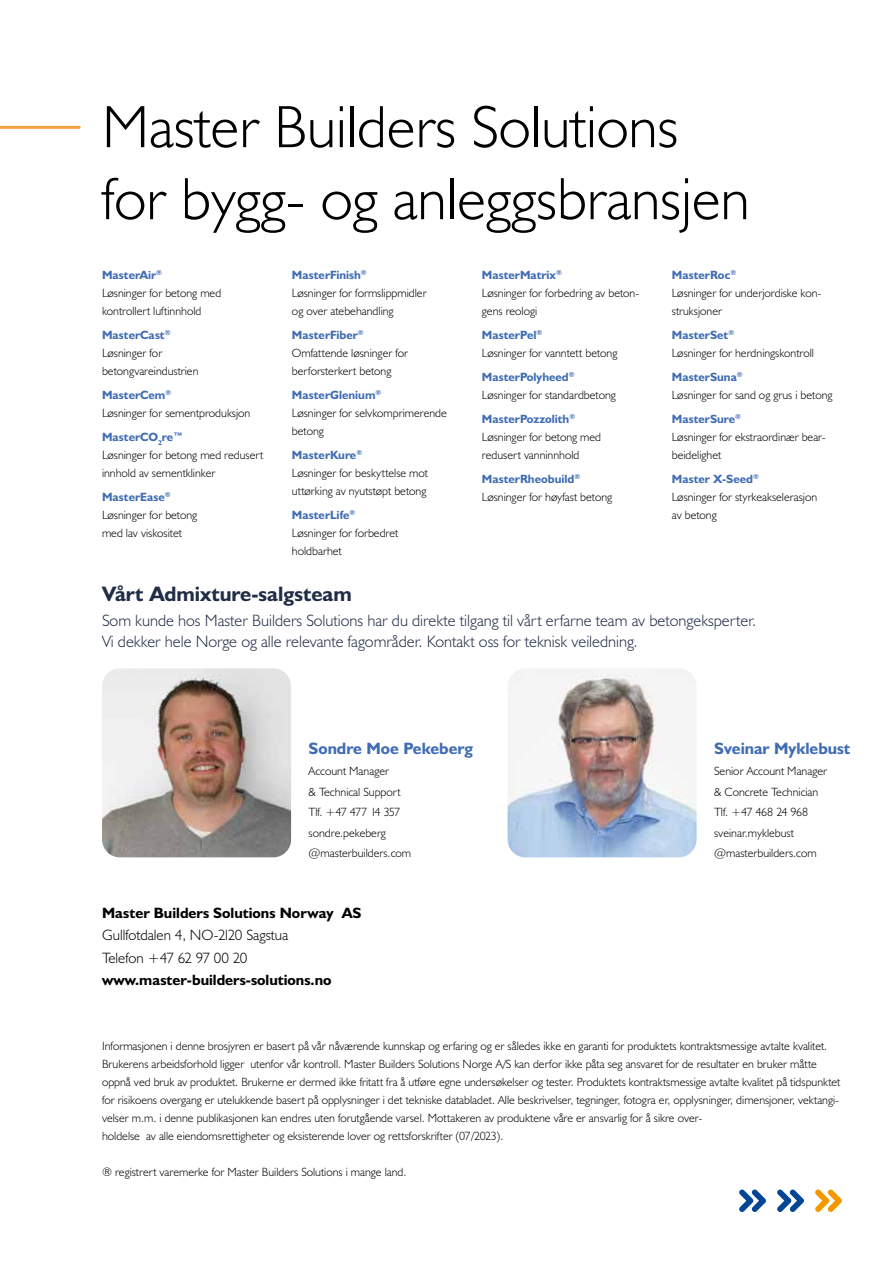
<style>
.page{position:relative;width:893px;height:1263px;background:#fff}
.page>*{position:absolute;margin:0;border:0;box-sizing:border-box;transform-origin:0 0}
.t1{font:300 60px/72px "Humanist 521 BT";color:#000}
.t2{font:700 21px "Humanist 521 BT";color:#202d46}
.t3{font:300 16.5px/21px "Humanist 521 BT";color:#202d46}
.t4{font:700 16.5px "Humanist 521 BT";color:#3f6cb3}
.t5{font:700 15px "Humanist 521 BT";color:#000}
.t6{font:300 15px/22.5px "Humanist 521 BT";color:#000}
.t7{font:300 12px/18px "Humanist 521 BT";color:#000}
.s1{font-weight:700;color:#3f6cb3}
</style>
<div class="page">
<hr style="left:0;top:126px;width:79px;height:3px;background:#f59f40">
<svg style="left:739px;top:1189px;width:27px;height:23px"></svg>
<svg style="left:777px;top:1189px;width:27px;height:23px"></svg>
<svg style="left:815px;top:1189px;width:27px;height:23px"></svg>
<img style="left:102px;top:668px;width:189px;height:189px">
<img style="left:508px;top:669px;width:189px;height:188px">
<h1 class="t1" style="left:102px;top:91px;width:649px">Master Builders Solutions for bygg- og anleggsbransjen</h1>
<p class="t7" style="left:102px;top:266px;width:121px"><span class="s1">MasterAir</span><sup>®<br></sup>Løsninger for betong med kontrollert luftinnhold</p>
<p class="t7" style="left:102px;top:326px;width:98px"><span class="s1">MasterCast</span><sup>®<br></sup>Løsninger for betongvareindustrien</p>
<p class="t7" style="left:102px;top:386px;width:150px"><span class="s1">MasterCem</span><sup>®<br></sup>Løsninger for sementproduksjon</p>
<p class="t7" style="left:102px;top:428px;width:163px"><span class="s1">MasterCO</span><sub>2</sub><span class="s1">re™<br></span>Løsninger for betong med redusert innhold av sementklinker</p>
<p class="t7" style="left:102px;top:488px;width:97px"><span class="s1">MasterEase</span><sup>®<br></sup>Løsninger for betong med lav viskositet</p>
<p class="t7" style="left:292px;top:266px;width:136px"><span class="s1">MasterFinish</span><sup>®<br></sup>Løsninger for formslippmidler og over atebehandling</p>
<p class="t7" style="left:292px;top:326px;width:118px"><span class="s1">MasterFiber</span><sup>®<br></sup>Omfattende løsninger for berforsterkert betong</p>
<p class="t7" style="left:292px;top:386px;width:156px"><span class="s1">MasterGlenium</span><sup>®<br></sup>Løsninger for selvkomprimerende betong</p>
<p class="t7" style="left:292px;top:446px;width:138px"><span class="s1">MasterKure</span><sup>®<br></sup>Løsninger for beskyttelse mot uttørking av nyutstøpt betong</p>
<p class="t7" style="left:292px;top:506px;width:108px"><span class="s1">MasterLife</span><sup>®<br></sup>Løsninger for forbedret holdbarhet</p>
<p class="t7" style="left:482px;top:266px;width:159px"><span class="s1">MasterMatrix</span><sup>®<br></sup>Løsninger for forbedring av beton&shy;gens reologi</p>
<p class="t7" style="left:482px;top:326px;width:137px"><span class="s1">MasterPel</span><sup>®<br></sup>Løsninger for vanntett betong</p>
<p class="t7" style="left:482px;top:368px;width:135px"><span class="s1">MasterPolyheed</span><sup>®<br></sup>Løsninger for standardbetong</p>
<p class="t7" style="left:482px;top:410px;width:121px"><span class="s1">MasterPozzolith</span><sup>®<br></sup>Løsninger for betong med redusert vanninnhold</p>
<p class="t7" style="left:482px;top:470px;width:132px"><span class="s1">MasterRheobuild</span><sup>®<br></sup>Løsninger for høyfast betong</p>
<p class="t7" style="left:672px;top:266px;width:151px"><span class="s1">MasterRoc</span><sup>®<br></sup>Løsninger for underjordiske kon&shy;struksjoner</p>
<p class="t7" style="left:672px;top:326px;width:144px"><span class="s1">MasterSet</span><sup>®<br></sup>Løsninger for herdningskontroll</p>
<p class="t7" style="left:672px;top:368px;width:162px"><span class="s1">MasterSuna</span><sup>®<br></sup>Løsninger for sand og grus i betong</p>
<p class="t7" style="left:672px;top:410px;width:155px"><span class="s1">MasterSure</span><sup>®<br></sup>Løsninger for ekstraordinær bear&shy;beidelighet</p>
<p class="t7" style="left:672px;top:470px;width:147px"><span class="s1">Master X-Seed</span><sup>®<br></sup>Løsninger for styrkeakselerasjon av betong</p>
<h2 class="t2" style="left:102px;top:581px;width:251px">Vårt Admixture-salgsteam</h2>
<h3 class="t3" style="left:102px;top:610px;width:656px">Som kunde hos Master Builders Solutions har du direkte tilgang til vårt erfarne team av betongeksperter.<br>Vi dekker hele Norge og alle relevante fagområder. Kontakt oss for teknisk veiledning.</h3>
<h3 class="t4" style="left:309px;top:738px;width:166px">Sondre Moe Pekeberg</h3>
<p class="t7" style="left:309px;top:761px;width:104px;line-height:20.5px">Account Manager<br>&amp; Technical Support<br>Tlf. +47 477 14 357 sondre.pekeberg @masterbuilders.com</p>
<p class="t5" style="left:102px;top:903px;width:261px">Master Builders Solutions Norway AS</p>
<p class="t6" style="left:102px;top:924px;width:188px">Gullfotdalen 4, NO-2120 Sagstua<br>Telefon +47 62 97 00 20</p>
<p class="t5" style="left:102px;top:971px;width:231px">www.master-builders-solutions.no</p>
<h3 class="t4" style="left:714px;top:738px;width:138px">Sveinar Myklebust</h3>
<p class="t7" style="left:714px;top:761px;width:114px;line-height:20.5px">Senior Account Manager &amp; Concrete Technician<br>Tlf. +47 468 24 968 sveinar.myklebust @masterbuilders.com</p>
<p class="t7" style="left:102px;top:1037px;width:740px">Informasjonen i denne brosjyren er basert på vår nåværende kunnskap og erfaring og er således ikke en garanti for produktets kontraktsmessige avtalte kvalitet.<br>Brukerens arbeidsforhold ligger utenfor vår kontroll. Master Builders Solutions Norge A/S kan derfor ikke påta seg ansvaret for de resultater en bruker måtte oppnå ved bruk av produktet. Brukerne er dermed ikke fritatt fra å utføre egne undersøkelser og tester. Produktets kontraktsmessige avtalte kvalitet på tidspunktet for risikoens overgang er utelukkende basert på opplysninger i det tekniske databladet. Alle beskrivelser, tegninger, fotogra er, opplysninger, dimensjoner, vektangi&shy;velser m.m. i denne publikasjonen kan endres uten forutgående varsel. Mottakeren av produktene våre er ansvarlig for å sikre over-<br>holdelse av alle eiendomsrettigheter og eksisterende lover og rettsforskrifter (07/2023).</p>
<p class="t7" style="left:102px;top:1163px;width:306px">® registrert varemerke for Master Builders Solutions i mange land.</p>
</div>
